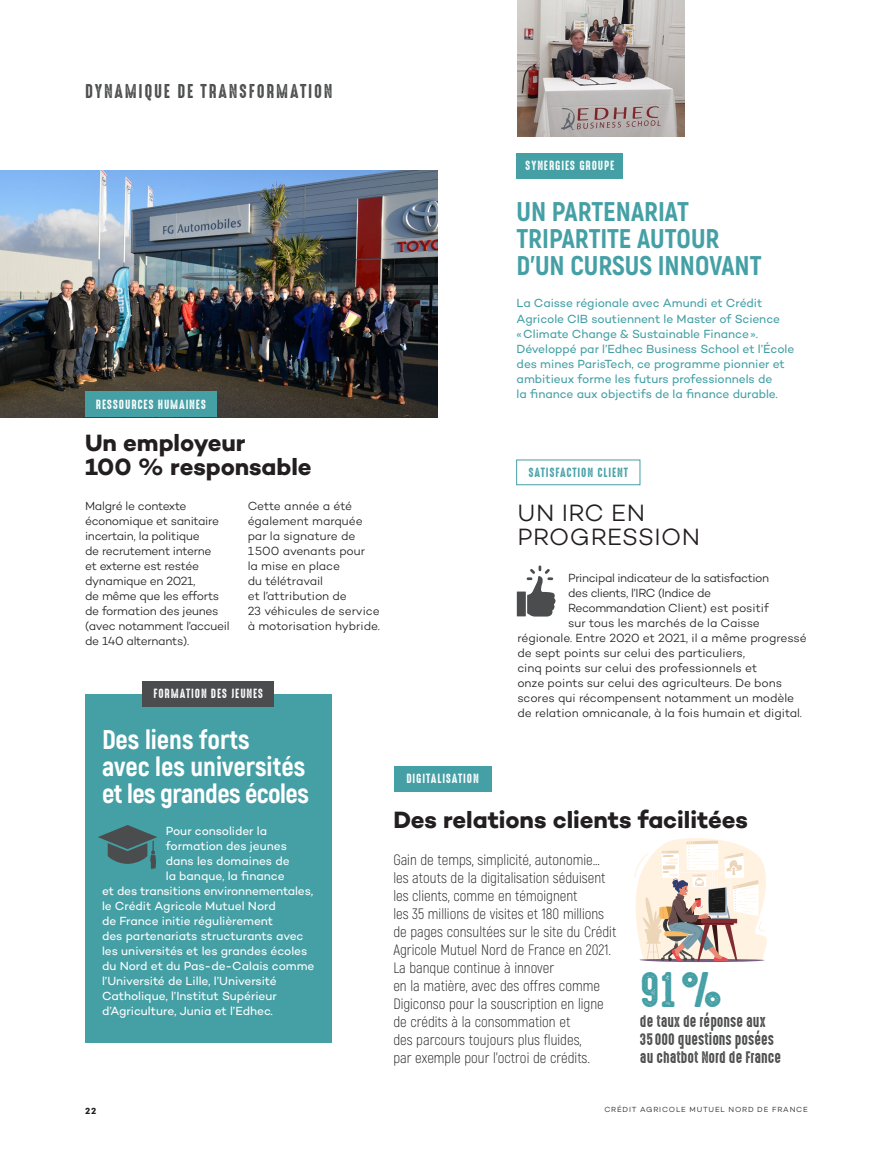
<style>
.page{position:relative;width:893px;height:1149px;background:#fff}
.page>*{position:absolute;margin:0;border:0;box-sizing:border-box;transform-origin:0 0}
.Chapitre_data_h2{font:45px "High Voltage Rough";color:#45a0a6}
.Titre_h1_cap{font:800 27px/27px "Akrobat";color:#fff}
.Titre_h1_cap-2{font:800 27px/27px "Akrobat";color:#45a0a6}
.Titre_h2_ter{font:700 24px/24px "Campton";letter-spacing:-.005em;color:#231f20}
.Titre_h2_bis{font:300 24px/24px "Campton";letter-spacing:.02em;color:#231f20}
.titre_courant{font:18px "High Voltage Rough";letter-spacing:.1em;color:#4b4c4d}
.texte_brève_1{font:300 15px/18px "Akrobat";color:#231f20}
.CHAPITRE_légende_dat{font:15px/18px "High Voltage Rough";color:#4b4c4d}
.texte_brève_2___seco{font:300 12px/15px "Campton";letter-spacing:-.01em;color:#231f20}
.texte_encart_ou_coul{font:12px "Campton";letter-spacing:-.005em;color:#fff}
.texte_encart_ou_coul-2{font:12px/15px "Campton";letter-spacing:-.005em;color:#45a0a6}
.cartouche{font:12px "High Voltage Rough";letter-spacing:.075em;color:#fff}
.texte_brève_2___seco-2{font:300 12px "Campton";letter-spacing:-.03em;color:#231f20}
.texte_brève_2___seco-3{font:300 12px "Campton";letter-spacing:-.035em;color:#231f20}
.cartouche-2{font:12px "High Voltage Rough";letter-spacing:.075em;color:#45a0a6}
.t1{font:700 9px "Campton";color:#231f20}
.t2{font:300 7.5px "Campton";letter-spacing:.11em;color:#231f20}
</style>
<div class="page">
<img style="left:0;top:170px;width:438px;height:247px">
<img style="left:517px;top:0;width:168px;height:136px">
<div style="left:85px;top:391px;width:132px;height:26px;background:#45a0a6"></div>
<div style="left:516px;top:459px;width:124px;height:26px;border:1px solid #45a0a6"></div>
<div style="left:517px;top:153px;width:106px;height:26px;background:#45a0a6"></div>
<svg style="left:527px;top:565px;width:28px;height:51px"></svg>
<div style="left:517px;top:591px;width:9px;height:25px;background:#4b4c4d"></div>
<svg style="left:634px;top:838px;width:133px;height:123px"></svg>
<div style="left:394px;top:765px;width:97px;height:26px;background:#45a0a6"></div>
<div style="left:85px;top:693px;width:247px;height:349px;background:#45a0a6"></div>
<div style="left:142px;top:680px;width:132px;height:26px;background:#4b4c4d"></div>
<svg style="left:98px;top:825px;width:59px;height:44px"></svg>
<p class="titre_courant" style="left:85px;top:81px;width:249px">DYNAMIQUE DE TRANSFORMATION</p>
<p class="cartouche" style="left:96px;top:397px;width:112px">RESSOURCES HUMAINES</p>
<p class="Titre_h2_ter" style="left:85px;top:430px;width:228px">Un employeur<br>100 % responsable</p>
<p class="texte_brève_2___seco" style="left:85px;top:498px;width:146px">Malgré le contexte économique et sanitaire incertain, la politique<br>de recrutement interne<br>et externe est restée dynamique en 2021,<br>de même que les efforts de formation des jeunes (avec notamment l’accueil de 140 alternants).</p>
<p class="texte_brève_2___seco" style="left:248px;top:498px;width:134px">Cette année a été également marquée par la signature de<br>1500 avenants pour<br>la mise en place<br>du télétravail<br>et l’attribution de<br>23 véhicules de service à motorisation hybride.</p>
<p class="cartouche" style="left:153px;top:686px;width:111px">FORMATION DES JEUNES</p>
<p class="Titre_h1_cap" style="left:102px;top:725px;width:149px">Des liens forts</p>
<p class="Titre_h1_cap" style="left:102px;top:752px;width:208px">avec les universités et les grandes écoles</p>
<p class="texte_encart_ou_coul" style="left:166px;top:823px;width:103px">Pour consolider la</p>
<p class="texte_encart_ou_coul" style="left:166px;top:838px;width:123px">formation des jeunes</p>
<p class="texte_encart_ou_coul" style="left:166px;top:853px;width:125px">dans les domaines de</p>
<p class="texte_encart_ou_coul" style="left:166px;top:868px;width:120px">la banque, la finance</p>
<p class="texte_encart_ou_coul" style="left:102px;top:883px;width:213px">et des transitions environnementales,</p>
<p class="texte_encart_ou_coul" style="left:102px;top:898px;width:175px">le Crédit Agricole Mutuel Nord</p>
<p class="texte_encart_ou_coul" style="left:102px;top:913px;width:173px">de France initie régulièrement</p>
<p class="texte_encart_ou_coul" style="left:102px;top:928px;width:203px">des partenariats structurants avec</p>
<p class="texte_encart_ou_coul" style="left:102px;top:943px;width:207px">les universités et les grandes écoles</p>
<p class="texte_encart_ou_coul" style="left:102px;top:958px;width:214px">du Nord et du Pas-de-Calais comme</p>
<p class="texte_encart_ou_coul" style="left:102px;top:973px;width:176px">l’Université de Lille, l’Université</p>
<p class="texte_encart_ou_coul" style="left:102px;top:988px;width:176px">Catholique, l’Institut Supérieur</p>
<p class="texte_encart_ou_coul" style="left:102px;top:1003px;width:172px">d’Agriculture, Junia et l’Edhec.</p>
<p class="cartouche" style="left:525px;top:159px;width:91px">SYNERGIES GROUPE</p>
<p class="Titre_h1_cap-2" style="left:517px;top:198px;width:247px">UN PARTENARIAT<br>TRIPARTITE AUTOUR<br>D’UN CURSUS INNOVANT</p>
<p class="texte_encart_ou_coul-2" style="left:517px;top:295px;width:279px">La Caisse régionale avec Amundi et Crédit Agricole CIB soutiennent le Master of Science «Climate Change &amp; Sustainable Finance».<br>Développé par l’Edhec Business School et l’École des mines ParisTech, ce programme pionnier et ambitieux forme les futurs professionnels de<br>la finance aux objectifs de la finance durable.</p>
<p class="cartouche-2" style="left:528px;top:466px;width:101px">SATISFACTION CLIENT</p>
<p class="Titre_h2_bis" style="left:517px;top:500px;width:184px">UN IRC EN<br>PROGRESSION</p>
<p class="cartouche" style="left:406px;top:771px;width:74px">DIGITALISATION</p>
<p class="texte_brève_2___seco-2" style="left:568px;top:570px;width:202px">Principal indicateur de la satisfaction</p>
<p class="texte_brève_2___seco-3" style="left:568px;top:585px;width:144px">des clients, l’IRC (Indice de</p>
<p class="texte_brève_2___seco" style="left:568px;top:600px;width:202px">Recommandation Client) est positif</p>
<p class="texte_brève_2___seco" style="left:568px;top:615px;width:193px">sur tous les marchés de la Caisse</p>
<p class="texte_brève_2___seco" style="left:517px;top:630px;width:291px">régionale. Entre 2020 et 2021, il a même progressé</p>
<p class="texte_brève_2___seco" style="left:517px;top:645px;width:229px">de sept points sur celui des particuliers,</p>
<p class="texte_brève_2___seco" style="left:517px;top:660px;width:241px">cinq points sur celui des professionnels et</p>
<p class="texte_brève_2___seco" style="left:517px;top:675px;width:266px">onze points sur celui des agriculteurs. De bons</p>
<p class="texte_brève_2___seco" style="left:517px;top:690px;width:278px">scores qui récompensent notamment un modèle</p>
<p class="texte_brève_2___seco" style="left:517px;top:705px;width:286px">de relation omnicanale, à la fois humain et digital.</p>
<p class="Titre_h2_ter" style="left:393px;top:807px;width:356px">Des relations clients facilitées</p>
<p class="texte_brève_1" style="left:393px;top:850px;width:225px">Gain de temps, simplicité, autonomie… les atouts de la digitalisation séduisent les clients, comme en témoignent<br>les 35 millions de visites et 180 millions de pages consultées sur le site du Crédit Agricole Mutuel Nord de France en 2021.<br>La banque continue à innover<br>en la matière, avec des offres comme Digiconso pour la souscription en ligne de crédits à la consommation et<br>des parcours toujours plus fluides,<br>par exemple pour l’octroi de crédits.</p>
<p class="Chapitre_data_h2" style="left:640px;top:965px;width:83px">91%</p>
<p class="CHAPITRE_légende_dat" style="left:640px;top:1012px;width:143px">de taux de réponse aux<br>35 000 questions posées au chatbot Nord de France</p>
<p class="t1" style="left:85px;top:1104px;width:13px">22</p>
<p class="t2" style="left:604px;top:1104px;width:205px">CRÉDIT AGRICOLE MUTUEL NORD DE FRANCE</p>
</div>
